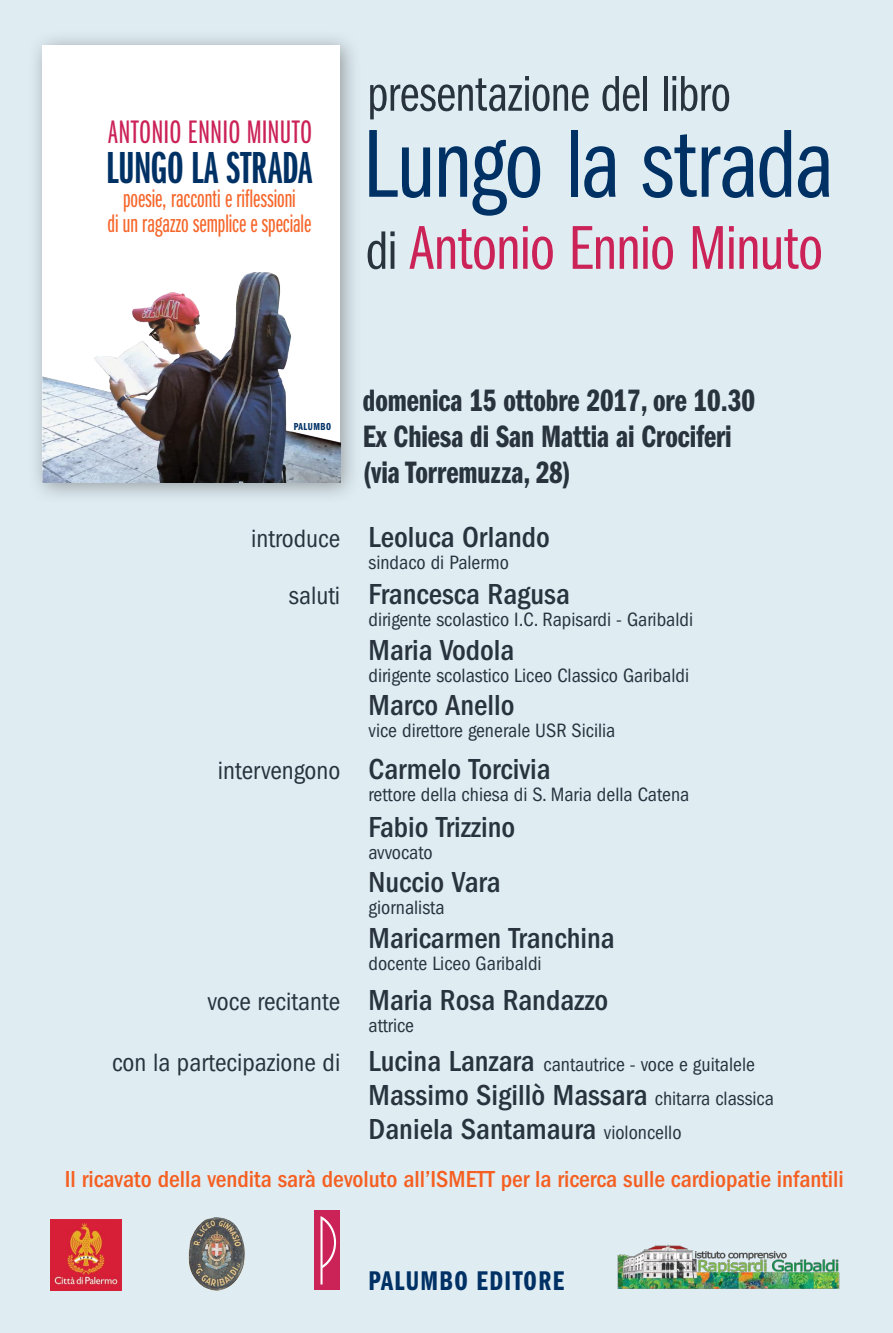
<style>
.page{position:relative;width:893px;height:1333px;background:#fff}
.page>*{position:absolute;margin:0;border:0;box-sizing:border-box;transform-origin:0 0}
.t1{font:100px "Franklin Gothic Book Cmpr";letter-spacing:-.02em;color:#003165}
.t2{font:64px "Franklin Gothic Book Cmpr";letter-spacing:-.02em;color:#cb2258}
.t3{font:52px "Franklin Gothic Book Cmpr";letter-spacing:-.015em;color:#28333e}
.t4{font:46.5px "Franklin Gothic Demi X Cmpr";color:#003165}
.t5{font:33.8px "Franklin Gothic Book X Cmpr";letter-spacing:.005em;color:#cb2258}
.t6{font:32px/36px "Franklin Gothic Demi Cmpr";color:#28333e}
.t7{font:500 condensed 30px/33.7px "Franklin Gothic";color:#28333e}
.t8{font:28px "Franklin Gothic Demi Cmpr";letter-spacing:.05em;color:#003165}
.t9{font:26.2px/24.8px "Franklin Gothic Book X Cmpr";color:#f6662b;text-align:center}
.t10{font:500 condensed 24px "Franklin Gothic";color:#f55f21}
.t11{font:condensed 20px/39px "Franklin Gothic";color:#28333e}
.t12{font:10.5px "Franklin Gothic Demi Cmpr";letter-spacing:.05em;color:#003165}
.s1{font-size:56px;color:#28333e}
.s2{font-weight:400;font-size:26px}
.s3{font-size:26px}
.s4{font-weight:500;font-size:30px}
.s5{font-weight:400;font-size:20px}
</style>
<div class="page">
<div style="left:0;top:0;width:893px;height:1332px;background:#dfedf3"></div>
<div style="left:27px;top:30px;width:335px;height:474px;background:#241f1f;opacity:.4"></div>
<div style="left:43px;top:45px;width:297px;height:438px;background:#fff"></div>
<img style="left:43px;top:272px;width:297px;height:211px">
<div style="left:315px;top:1210px;width:25px;height:79px;background:#cb2258"></div>
<img style="left:320px;top:1216px;width:17px;height:68px">
<img style="left:50px;top:1219px;width:71px;height:71px">
<img style="left:189px;top:1217px;width:56px;height:74px">
<img style="left:617px;top:1244px;width:223px;height:45px">
<h3 class="t5" style="left:108px;top:120px;width:206px">ANTONIO ENNIO MINUTO</h3>
<h3 class="t4" style="left:106px;top:152px;width:208px">LUNGO LA STRADA</h3>
<h3 class="t9" style="left:108px;top:188px;width:205px">poesie, racconti e riflessioni<br>di un ragazzo semplice e speciale</h3>
<h3 class="t3" style="left:367px;top:76px;width:365px">presentazione del libro</h3>
<h1 class="t1" style="left:363px;top:130px;width:472px">Lungo la strada</h1>
<h2 class="t2" style="left:366px;top:226px;width:459px"><span class="s1">di</span> Antonio Ennio Minuto</h2>
<h3 class="t6" style="left:363px;top:385px;width:394px">domenica 15 ottobre 2017, ore 10.30<br>Ex Chiesa di San Mattia ai Crociferi (via Torremuzza, 28)</h3>
<h3 class="t7" style="left:251px;top:523px;width:300px"><span class="s2">introduce</span> Leoluca Orlando</h3>
<p class="t11" style="left:369px;top:544px;width:142px">sindaco di Palermo</p>
<h3 class="t7" style="left:289px;top:579px;width:282px"><span class="s2">saluti</span> Francesca Ragusa</h3>
<p class="t11" style="left:369px;top:601px;width:326px">dirigente scolastico I.C. Rapisardi - Garibaldi</p>
<h3 class="t7" style="left:369px;top:635px;width:147px">Maria Vodola</h3>
<p class="t11" style="left:369px;top:657px;width:322px">dirigente scolastico Liceo Classico Garibaldi</p>
<h3 class="t7" style="left:369px;top:691px;width:148px">Marco Anello</h3>
<p class="t11" style="left:369px;top:712px;width:248px">vice direttore generale USR Sicilia</p>
<h3 class="t7" style="left:218px;top:754px;width:334px"><span class="s2">intervengono</span> Carmelo Torcivia</h3>
<p class="t11" style="left:369px;top:776px;width:322px">rettore della chiesa di S. Maria della Catena</p>
<h3 class="t7" style="left:369px;top:812px;width:148px">Fabio Trizzino</h3>
<p class="t11" style="left:369px;top:834px;width:66px">avvocato</p>
<h3 class="t7" style="left:369px;top:868px;width:133px">Nuccio Vara</h3>
<p class="t11" style="left:369px;top:889px;width:77px">giornalista</p>
<h3 class="t7" style="left:369px;top:923px;width:248px">Maricarmen Tranchina</h3>
<p class="t11" style="left:369px;top:945px;width:175px">docente Liceo Garibaldi</p>
<h3 class="t7" style="left:208px;top:985px;width:402px"><span class="s2">voce recitante</span> Maria Rosa Randazzo</h3>
<p class="t11" style="left:112px;top:1007px;width:644px;text-indent:256px">attrice<br><span class="s3">con la partecipazione di</span> <span class="s4">Lucina Lanzara</span> cantautrice - voce e guitalele</p>
<h3 class="t7" style="left:369px;top:1080px;width:407px">Massimo Sigillò Massara <span class="s5">chitarra classica<br></span>Daniela Santamaura <span class="s5">violoncello</span></h3>
<p class="t12" style="left:294px;top:423px;width:39px">PALUMBO</p>
<p class="t10" style="left:65px;top:1170px;width:781px">Il ricavato della vendita sarà devoluto all’ISMETT per la ricerca sulle cardiopatie infantili</p>
<h3 class="t8" style="left:369px;top:1270px;width:197px">PALUMBO EDITORE</h3>
</div>
